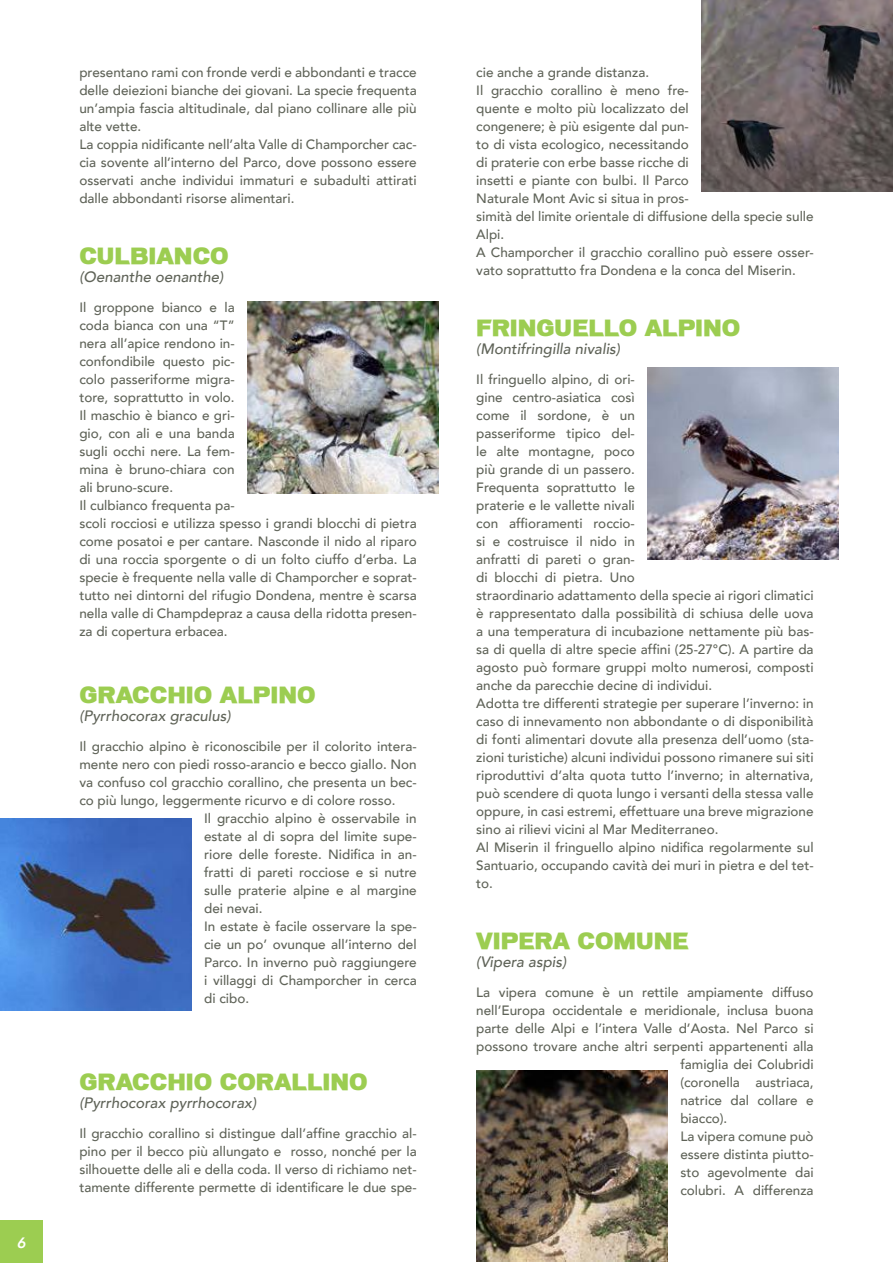
<style>
.page{position:relative;width:893px;height:1263px;background:#fff}
.page>*{position:absolute;margin:0;border:0;box-sizing:border-box;transform-origin:0 0}
.t1{font:21px "Macromedia";color:#9ccd51}
.t2{font:italic 500 15px "Avenir";color:#5f6358}
.t3{font:italic 800 15px "Avenir";color:#fff}
.t4{font:500 13.5px/18px "Avenir";color:#5f6358}
</style>
<div class="page">
<img style="left:247px;top:302px;width:192px;height:191px">
<img style="left:476px;top:1070px;width:192px;height:192px">
<img style="left:648px;top:368px;width:191px;height:191px">
<img style="left:702px;top:0;width:191px;height:191px">
<img style="left:0;top:819px;width:191px;height:191px">
<div style="left:0;top:1220px;width:43px;height:43px;background:#9ccd51"></div>
<p class="t3" style="left:17px;top:1233px;width:10px">6</p>
<p class="t4" style="left:79px;top:62px;width:339px">presentano rami con fronde verdi e abbondanti e tracce delle deiezioni bianche dei giovani. La specie frequenta un’ampia fascia altitudinale, dal piano collinare alle più alte vette.<br>La coppia nidificante nell’alta Valle di Champorcher cac&shy;cia sovente all’interno del Parco, dove possono essere osservati anche individui immaturi e subadulti attirati dalle abbondanti risorse alimentari.</p>
<h1 class="t1" style="left:79px;top:243px;width:151px">CULBIANCO</h1>
<p class="t2" style="left:79px;top:268px;width:145px">(Oenanthe oenanthe)</p>
<p class="t4" style="left:79px;top:297px;width:339px">Il groppone bianco e la<br>coda bianca con una “T”<br>nera all’apice rendono in-<br>confondibile questo pic-<br>colo passeriforme migra-<br>tore, soprattutto in volo.<br>Il maschio è bianco e gri-<br>gio, con ali e una banda<br>sugli occhi nere. La fem-<br>mina è bruno-chiara con<br>ali bruno-scure.<br>Il culbianco frequenta pa-<br>scoli rocciosi e utilizza spesso i grandi blocchi di pietra come posatoi e per cantare. Nasconde il nido al riparo di una roccia sporgente o di un folto ciuffo d’erba. La specie è frequente nella valle di Champorcher e soprat&shy;tutto nei dintorni del rifugio Dondena, mentre è scarsa nella valle di Champdepraz a causa della ridotta presen&shy;za di copertura erbacea.</p>
<h1 class="t1" style="left:79px;top:682px;width:238px">GRACCHIO ALPINO</h1>
<p class="t2" style="left:79px;top:707px;width:153px">(Pyrrhocorax graculus)</p>
<p class="t4" style="left:79px;top:737px;width:339px">Il gracchio alpino è riconoscibile per il colorito intera-</p>
<p class="t4" style="left:79px;top:755px;width:339px">mente nero con piedi rosso-arancio e becco giallo. Non</p>
<p class="t4" style="left:79px;top:773px;width:339px">va confuso col gracchio corallino, che presenta un bec-</p>
<p class="t4" style="left:79px;top:791px;width:318px">co più lungo, leggermente ricurvo e di colore rosso.</p>
<p class="t4" style="left:204px;top:809px;width:214px">Il gracchio alpino è osservabile in</p>
<p class="t4" style="left:204px;top:827px;width:214px">estate al di sopra del limite supe-</p>
<p class="t4" style="left:204px;top:845px;width:214px">riore delle foreste. Nidifica in an-</p>
<p class="t4" style="left:204px;top:863px;width:214px">fratti di pareti rocciose e si nutre</p>
<p class="t4" style="left:204px;top:881px;width:214px">sulle praterie alpine e al margine</p>
<p class="t4" style="left:204px;top:899px;width:60px">dei nevai.</p>
<p class="t4" style="left:204px;top:917px;width:214px">In estate è facile osservare la spe-</p>
<p class="t4" style="left:204px;top:935px;width:214px">cie un po’ ovunque all’interno del</p>
<p class="t4" style="left:204px;top:953px;width:214px">Parco. In inverno può raggiungere</p>
<p class="t4" style="left:204px;top:971px;width:214px">i villaggi di Champorcher in cerca</p>
<p class="t4" style="left:204px;top:989px;width:47px">di cibo.</p>
<h1 class="t1" style="left:79px;top:1069px;width:290px">GRACCHIO CORALLINO</h1>
<p class="t2" style="left:79px;top:1093px;width:178px">(Pyrrhocorax pyrrhocorax)</p>
<p class="t4" style="left:79px;top:1123px;width:339px;text-align:justify">Il gracchio corallino si distingue dall’affine gracchio al&shy;pino per il becco più allungato e rosso, nonché per la silhouette delle ali e della coda. Il verso di richiamo net&shy;tamente differente permette di identificare le due spe-</p>
<p class="t4" style="left:476px;top:62px;width:339px">cie anche a grande distanza.<br>Il gracchio corallino è meno fre-<br>quente e molto più localizzato del<br>congenere; è più esigente dal pun-<br>to di vista ecologico, necessitando<br>di praterie con erbe basse ricche di<br>insetti e piante con bulbi. Il Parco<br>Naturale Mont Avic si situa in pros-<br>simità del limite orientale di diffusione della specie sulle Alpi.<br>A Champorcher il gracchio corallino può essere osser&shy;vato soprattutto fra Dondena e la conca del Miserin.</p>
<h1 class="t1" style="left:476px;top:315px;width:266px">FRINGUELLO ALPINO</h1>
<p class="t2" style="left:476px;top:340px;width:145px">(Montifringilla nivalis)</p>
<p class="t4" style="left:476px;top:369px;width:339px">Il fringuello alpino, di ori-<br>gine centro-asiatica così<br>come il sordone, è un<br>passeriforme tipico del-<br>le alte montagne, poco<br>più grande di un passero.<br>Frequenta soprattutto le<br>praterie e le vallette nivali<br>con affioramenti roccio-<br>si e costruisce il nido in<br>anfratti di pareti o gran-<br>di blocchi di pietra. Uno<br>straordinario adattamento della specie ai rigori climatici è rappresentato dalla possibilità di schiusa delle uova a una temperatura di incubazione nettamente più bas&shy;sa di quella di altre specie affini (25-27°C). A partire da agosto può formare gruppi molto numerosi, composti anche da parecchie decine di individui.<br>Adotta tre differenti strategie per superare l’inverno: in caso di innevamento non abbondante o di disponibilità di fonti alimentari dovute alla presenza dell’uomo (sta&shy;zioni turistiche) alcuni individui possono rimanere sui siti riproduttivi d’alta quota tutto l’inverno; in alternativa, può scendere di quota lungo i versanti della stessa valle oppure, in casi estremi, effettuare una breve migrazione sino ai rilievi vicini al Mar Mediterraneo.<br>Al Miserin il fringuello alpino nidifica regolarmente sul Santuario, occupando cavità dei muri in pietra e del tet&shy;to.</p>
<h1 class="t1" style="left:476px;top:928px;width:214px">VIPERA COMUNE</h1>
<p class="t2" style="left:476px;top:953px;width:92px">(Vipera aspis)</p>
<p class="t4" style="left:476px;top:983px;width:339px">La vipera comune è un rettile ampiamente diffuso</p>
<p class="t4" style="left:476px;top:1001px;width:339px">nell’Europa occidentale e meridionale, inclusa buona</p>
<p class="t4" style="left:476px;top:1019px;width:339px">parte delle Alpi e l’intera Valle d’Aosta. Nel Parco si</p>
<p class="t4" style="left:476px;top:1037px;width:339px">possono trovare anche altri serpenti appartenenti alla</p>
<p class="t4" style="left:680px;top:1055px;width:135px">famiglia dei Colubridi</p>
<p class="t4" style="left:680px;top:1073px;width:135px">(coronella austriaca,</p>
<p class="t4" style="left:680px;top:1091px;width:135px">natrice dal collare e</p>
<p class="t4" style="left:680px;top:1109px;width:49px">biacco).</p>
<p class="t4" style="left:680px;top:1127px;width:135px">La vipera comune può</p>
<p class="t4" style="left:680px;top:1145px;width:135px">essere distinta piutto-</p>
<p class="t4" style="left:680px;top:1163px;width:135px">sto agevolmente dai</p>
<p class="t4" style="left:680px;top:1181px;width:135px">colubri. A differenza</p>
</div>
